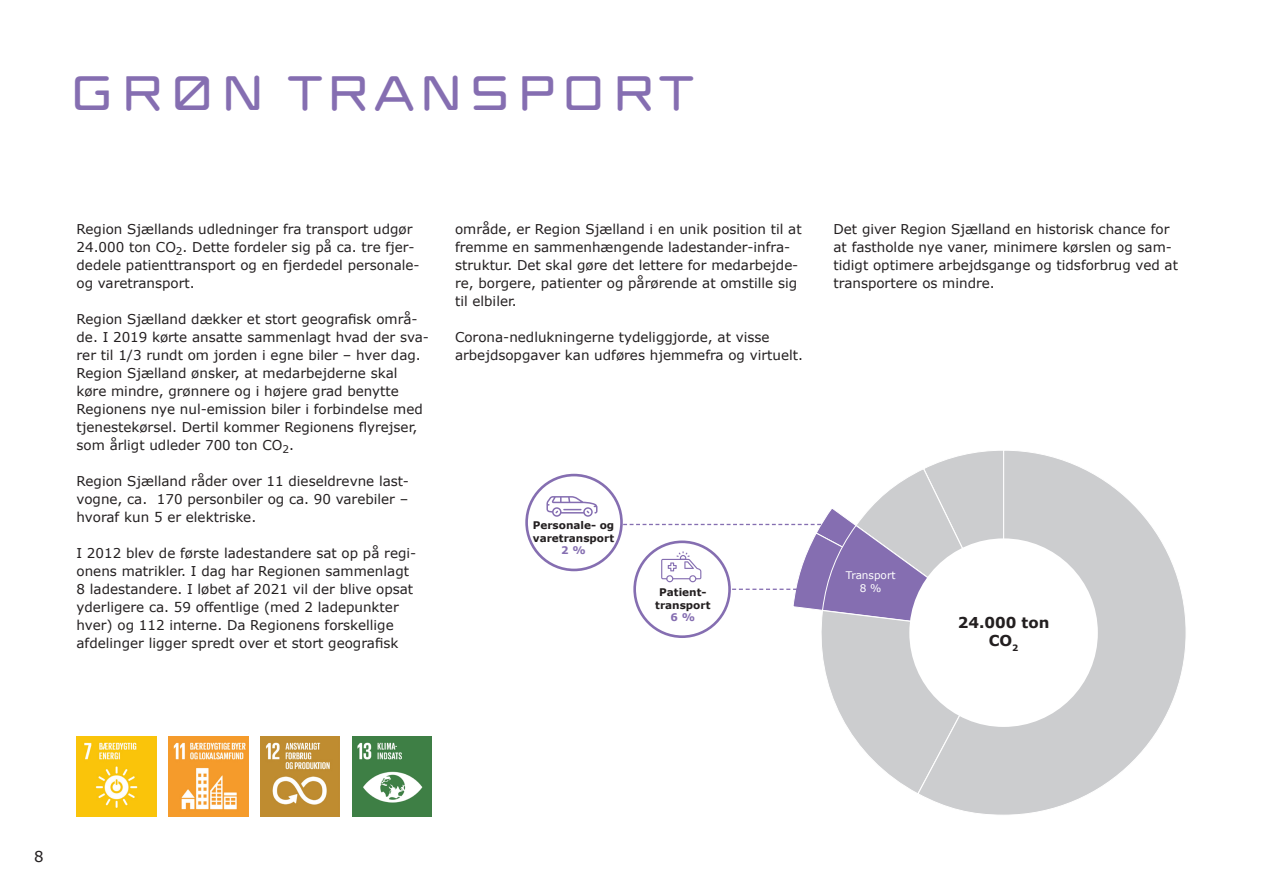
<style>
.page{position:relative;width:1263px;height:893px;background:#fff}
.page>*{position:absolute;margin:0;border:0;box-sizing:border-box;transform-origin:0 0}
.t1{font:48px "REGIONSJAELLANDLUKKET";color:#856eb1}
.t2{font:700 15px/18px "Verdana";color:#231f20;text-align:center}
.t3{font:15px "Verdana";color:#231f20}
.t4{font:13.5px/18px "Verdana";color:#231f20}
.t5{font:700 10.5px/12.6px "Verdana";color:#231f20;text-align:center}
.t6{font:10.5px/12.6px "Verdana";color:#fff;text-align:center}
.t7{font:700 10.5px "Verdana";color:#856eb1}
</style>
<div class="page">
<img style="left:77px;top:737px;width:79px;height:79px">
<img style="left:168px;top:737px;width:80px;height:79px">
<img style="left:260px;top:737px;width:80px;height:79px">
<img style="left:352px;top:737px;width:80px;height:79px">
<svg style="left:922px;top:450px;width:264px;height:365px"></svg>
<div style="left:909px;top:538px;width:189px;height:189px;background:#fff;border-radius:50%"></div>
<svg style="left:610px;top:450px;width:394px;height:345px"></svg>
<div style="left:527px;top:475px;width:94px;height:95px;background:#fff;border-radius:50%"></div>
<div style="left:525px;top:474px;width:98px;height:97px;border:3px solid #856eb1;border-radius:50%"></div>
<svg style="left:546px;top:496px;width:51px;height:21px"></svg>
<h1 class="t1" style="left:66px;top:63px;width:630px">GRØN TRANSPORT</h1>
<p class="t4" style="left:77px;top:220px;width:345px">Region Sjællands udledninger fra transport udgør 24.000 ton CO<sub>2</sub>. Dette fordeler sig på ca. tre fjer&shy;dedele patienttransport og en fjerdedel personale&shy;og varetransport.</p>
<p class="t4" style="left:77px;top:310px;width:354px">Region Sjælland dækker et stort geografisk områ&shy;de. I 2019 kørte ansatte sammenlagt hvad der sva&shy;rer til 1/3 rundt om jorden i egne biler – hver dag.<br>Region Sjælland ønsker, at medarbejderne skal køre mindre, grønnere og i højere grad benytte Regionens nye nul-emission biler i forbindelse med tjenestekørsel. Dertil kommer Regionens flyrejser, som årligt udleder 700 ton CO<sub>2</sub>.</p>
<p class="t4" style="left:77px;top:472px;width:334px;text-align:justify">Region Sjælland råder over 11 dieseldrevne last&shy;vogne, ca. 170 personbiler og ca. 90 varebiler – hvoraf kun 5 er elektriske.</p>
<p class="t4" style="left:77px;top:544px;width:341px">I 2012 blev de første ladestandere sat op på regi&shy;onens matrikler. I dag har Regionen sammenlagt 8 ladestandere. I løbet af 2021 vil der blive opsat yderligere ca. 59 offentlige (med 2 ladepunkter hver) og 112 interne. Da Regionens forskellige afdelinger ligger spredt over et stort geografisk</p>
<p class="t4" style="left:455px;top:220px;width:348px">område, er Region Sjælland i en unik position til at fremme en sammenhængende ladestander-infra&shy;struktur. Det skal gøre det lettere for medarbejde&shy;re, borgere, patienter og pårørende at omstille sig til elbiler.</p>
<p class="t4" style="left:455px;top:328px;width:350px">Corona-nedlukningerne tydeliggjorde, at visse arbejdsopgaver kan udføres hjemmefra og virtuelt.</p>
<p class="t5" style="left:533px;top:519px;width:83px;text-align:left">Personale- og varetransport</p>
<p class="t7" style="left:561px;top:543px;width:26px">2 %</p>
<p class="t5" style="left:655px;top:586px;width:57px">Patient&shy;transport</p>
<p class="t7" style="left:671px;top:610px;width:26px">6 %</p>
<p class="t4" style="left:833px;top:220px;width:346px">Det giver Region Sjælland en historisk chance for at fastholde nye vaner, minimere kørslen og sam&shy;tidigt optimere arbejdsgange og tidsforbrug ved at transportere os mindre.</p>
<p class="t6" style="left:846px;top:569px;width:51px">Transport<br>8 %</p>
<p class="t2" style="left:958px;top:613px;width:93px">24.000 ton<br>CO<sub>2</sub></p>
<p class="t3" style="left:34px;top:846px;width:11px">8</p>
</div>
